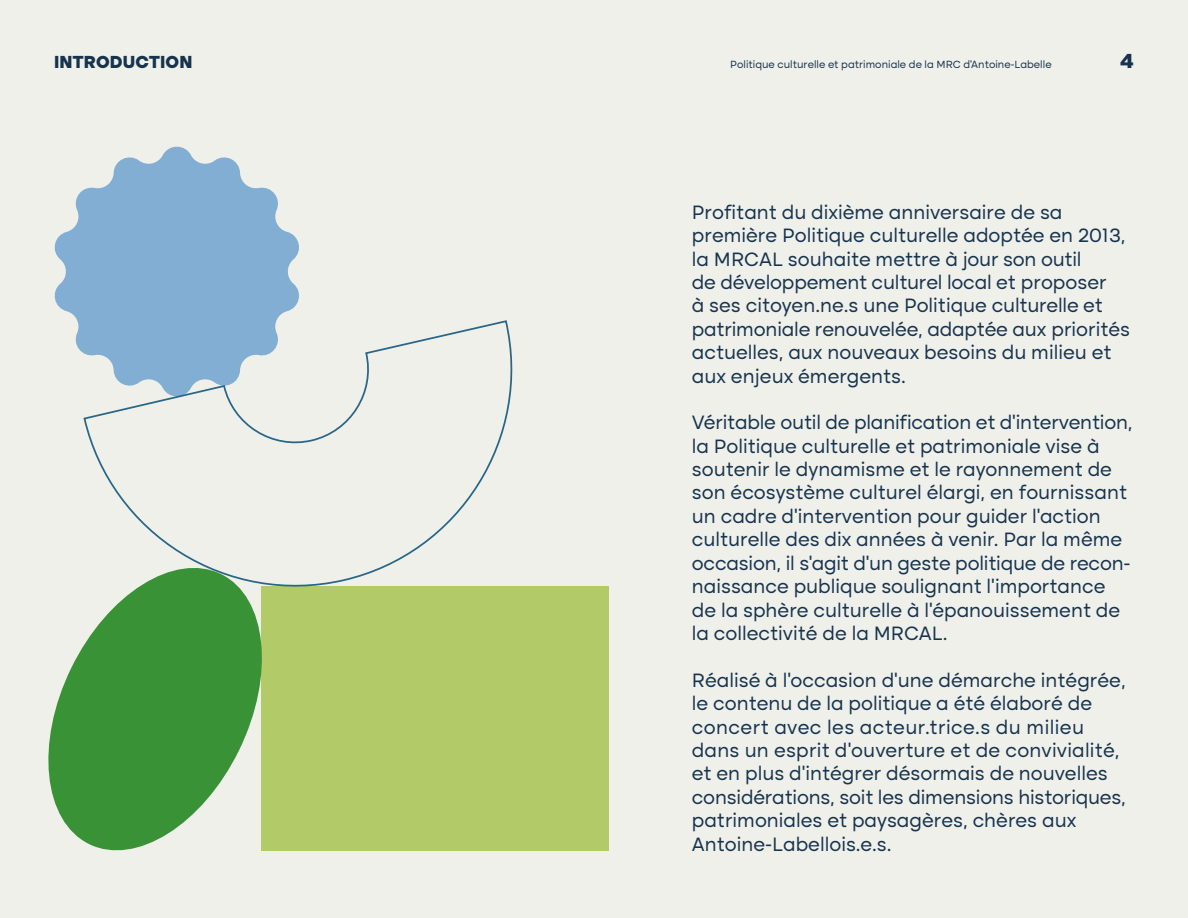
<style>
.page{position:relative;width:1188px;height:918px;background:#f0f0eb}
.page>*{position:absolute;margin:0;border:0;box-sizing:border-box;transform-origin:0 0}
.t1{font:800 21px "Altone";color:#17344e}
.t2{font:19.5px/23.4px "Altone";color:#17344e}
.t3{font:800 18px "Altone";letter-spacing:.01em;color:#17344e}
.t4{font:10.5px "Altone";color:#17344e}
</style>
<div class="page">
<div style="left:262px;top:586px;width:347px;height:264px;background:#b3ca68"></div>
<svg style="left:54px;top:146px;width:245px;height:206px;fill:#81aed2"></svg>
<svg style="left:82px;top:319px;width:431px;height:268px"></svg>
<svg style="left:48px;top:551px;width:228px;height:300px;fill:#399235"></svg>
<p class="t3" style="left:54px;top:53px;width:140px">INTRODUCTION</p>
<p class="t4" style="left:730px;top:59px;width:323px">Politique culturelle et patrimoniale de la MRC d’Antoine-Labelle</p>
<p class="t1" style="left:1120px;top:51px;width:15px">4</p>
<p class="t2" style="left:692px;top:201px;width:440px">Profitant du dixième anniversaire de sa première Politique culturelle adoptée en 2013, la MRCAL souhaite mettre à jour son outil<br>de développement culturel local et proposer<br>à ses citoyen.ne.s une Politique culturelle et patrimoniale renouvelée, adaptée aux priorités actuelles, aux nouveaux besoins du milieu et aux enjeux émergents.</p>
<p class="t2" style="left:692px;top:412px;width:442px">Véritable outil de planification et d’intervention, la Politique culturelle et patrimoniale vise à soutenir le dynamisme et le rayonnement de son écosystème culturel élargi, en fournissant un cadre d’intervention pour guider l’action culturelle des dix années à venir. Par la même occasion, il s’agit d’un geste politique de recon&shy;naissance publique soulignant l’importance de la sphère culturelle à l’épanouissement de la collectivité de la MRCAL.</p>
<p class="t2" style="left:692px;top:669px;width:436px">Réalisé à l’occasion d’une démarche intégrée, le contenu de la politique a été élaboré de concert avec les acteur.trice.s du milieu dans un esprit d’ouverture et de convivialité, et en plus d’intégrer désormais de nouvelles considérations, soit les dimensions historiques, patrimoniales et paysagères, chères aux Antoine-Labellois.e.s.</p>
</div>
